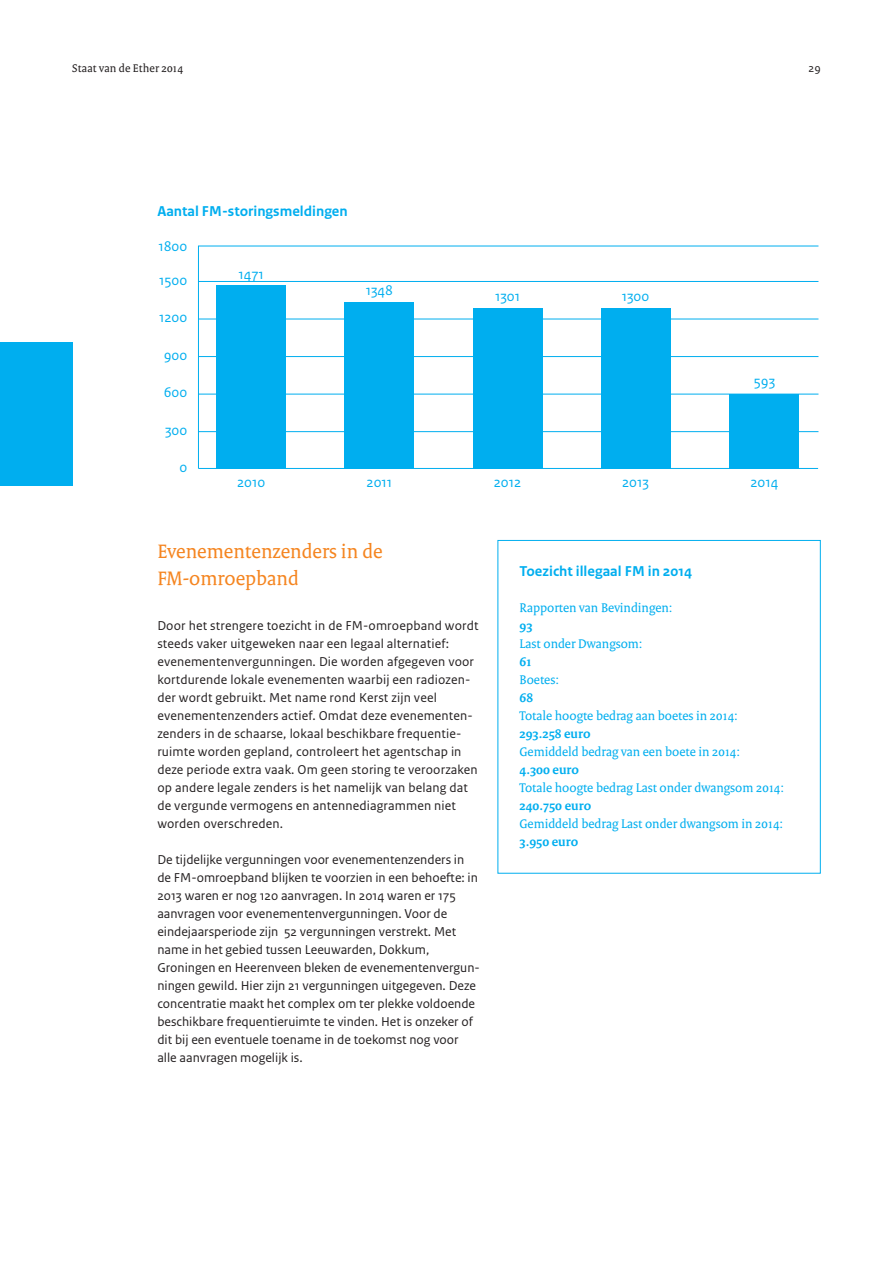
<style>
.page{position:relative;width:893px;height:1263px;background:#fff}
.page>*{position:absolute;margin:0;border:0;box-sizing:border-box;transform-origin:0 0}
._04_RO_Paragraafkop{font:21px/27px "Rijksoverheid Serif";color:#f58520}
._05_RO_Alineakop_San{font:700 15px "Rijksoverheid Sans Text";color:#00aeef}
.t1{font:14.85px "Rijksoverheid Sans Text";color:#00aeef}
._10_RO_Broodtekst_Sa{font:13.5px/18px "Rijksoverheid Sans Text";color:#231f20}
._10_RO_Broodtekst_Se{font:13.5px/18px "Rijksoverheid Serif";color:#00aeef}
._10_RO_Broodtekst_Sa-2{font:12px "Rijksoverheid Serif";letter-spacing:.01em;color:#231f20}
._10_RO_Broodtekst_Sa-3{font:12px "Rijksoverheid Sans Text";color:#231f20}
.s1{font-weight:700}
</style>
<div class="page">
<hr style="left:198px;top:431px;width:620px;height:1px;background:#00aeef">
<hr style="left:198px;top:394px;width:620px;height:1px;background:#00aeef">
<hr style="left:198px;top:356px;width:620px;height:1px;background:#00aeef">
<hr style="left:198px;top:319px;width:620px;height:1px;background:#00aeef">
<hr style="left:198px;top:281px;width:620px;height:1px;background:#00aeef">
<hr style="left:198px;top:246px;width:620px;height:1px;background:#00aeef">
<hr style="left:198px;top:246px;width:1px;height:222px;background:#00aeef">
<hr style="left:198px;top:468px;width:620px;height:1px;background:#00aeef">
<div style="left:344px;top:302px;width:70px;height:166px;background:#00aeef"></div>
<div style="left:216px;top:285px;width:70px;height:183px;background:#00aeef"></div>
<div style="left:473px;top:308px;width:69px;height:160px;background:#00aeef"></div>
<div style="left:601px;top:308px;width:70px;height:160px;background:#00aeef"></div>
<div style="left:729px;top:394px;width:70px;height:74px;background:#00aeef"></div>
<div style="left:497px;top:540px;width:324px;height:333px;border:1px solid #00aeef"></div>
<div style="left:0;top:342px;width:72px;height:143px;background:#00aeef"></div>
<p class="_10_RO_Broodtekst_Sa-2" style="left:72px;top:61px;width:112px">Staat van de Ether 2014</p>
<p class="_10_RO_Broodtekst_Sa-3" style="left:809px;top:61px;width:14px">29</p>
<p class="_05_RO_Alineakop_San" style="left:157px;top:203px;width:192px">Aantal FM-storingsmeldingen</p>
<p class="t1" style="left:158px;top:237px;width:30px">1800</p>
<p class="t1" style="left:159px;top:272px;width:30px">1500</p>
<p class="t1" style="left:159px;top:309px;width:30px">1200</p>
<p class="t1" style="left:164px;top:346px;width:25px">900</p>
<p class="t1" style="left:164px;top:384px;width:25px">600</p>
<p class="t1" style="left:165px;top:422px;width:24px">300</p>
<p class="t1" style="left:179px;top:458px;width:9px">0</p>
<p class="t1" style="left:239px;top:265px;width:27px">1471</p>
<p class="t1" style="left:237px;top:473px;width:30px">2010</p>
<p class="t1" style="left:366px;top:281px;width:29px">1348</p>
<p class="t1" style="left:366px;top:473px;width:27px">2011</p>
<p class="t1" style="left:495px;top:287px;width:27px">1301</p>
<p class="t1" style="left:494px;top:473px;width:29px">2012</p>
<p class="t1" style="left:622px;top:287px;width:29px">1300</p>
<p class="t1" style="left:622px;top:473px;width:28px">2013</p>
<p class="t1" style="left:754px;top:373px;width:23px">593</p>
<p class="t1" style="left:750px;top:473px;width:30px">2014</p>
<p class="_04_RO_Paragraafkop" style="left:157px;top:538px;width:227px">Evenementenzenders in de<br>FM-omroepband</p>
<p class="_10_RO_Broodtekst_Sa" style="left:157px;top:617px;width:323px">Door het strengere toezicht in de FM-omroepband wordt steeds vaker uitgeweken naar een legaal alternatief: evenementenvergunningen. Die worden afgegeven voor kortdurende lokale evenementen waarbij een radiozen&shy;der wordt gebruikt. Met name rond Kerst zijn veel evenementenzenders actief. Omdat deze evenementen&shy;zenders in de schaarse, lokaal beschikbare frequentie&shy;ruimte worden gepland, controleert het agentschap in deze periode extra vaak. Om geen storing te veroorzaken op andere legale zenders is het namelijk van belang dat de vergunde vermogens en antennediagrammen niet worden overschreden.</p>
<p class="_10_RO_Broodtekst_Sa" style="left:157px;top:851px;width:324px">De tijdelijke vergunningen voor evenementenzenders in de FM-omroepband blijken te voorzien in een behoefte: in 2013 waren er nog 120 aanvragen. In 2014 waren er 175 aanvragen voor evenementenvergunningen. Voor de eindejaarsperiode zijn 52 vergunningen verstrekt. Met name in het gebied tussen Leeuwarden, Dokkum, Groningen en Heerenveen bleken de evenementenvergun&shy;ningen gewild. Hier zijn 21 vergunningen uitgegeven. Deze concentratie maakt het complex om ter plekke voldoende beschikbare frequentieruimte te vinden. Het is onzeker of dit bij een eventuele toename in de toekomst nog voor alle aanvragen mogelijk is.</p>
<p class="_05_RO_Alineakop_San" style="left:519px;top:563px;width:174px">Toezicht illegaal FM in 2014</p>
<p class="_10_RO_Broodtekst_Se" style="left:519px;top:599px;width:155px">Rapporten van Bevindingen:<br><span class="s1">93</span></p>
<p class="_10_RO_Broodtekst_Se" style="left:519px;top:635px;width:125px">Last onder Dwangsom:<br><span class="s1">61</span></p>
<p class="_10_RO_Broodtekst_Se" style="left:519px;top:671px;width:41px">Boetes:<br><span class="s1">68</span></p>
<p class="_10_RO_Broodtekst_Se" style="left:519px;top:707px;width:220px">Totale hoogte bedrag aan boetes in 2014:<br><span class="s1">293.258 euro</span></p>
<p class="_10_RO_Broodtekst_Se" style="left:519px;top:743px;width:222px">Gemiddeld bedrag van een boete in 2014:<br><span class="s1">4.300 euro</span></p>
<p class="_10_RO_Broodtekst_Se" style="left:519px;top:779px;width:266px">Totale hoogte bedrag Last onder dwangsom 2014:<br><span class="s1">240.750 euro</span></p>
<p class="_10_RO_Broodtekst_Se" style="left:519px;top:815px;width:265px">Gemiddeld bedrag Last onder dwangsom in 2014:<br><span class="s1">3.950 euro</span></p>
</div>
